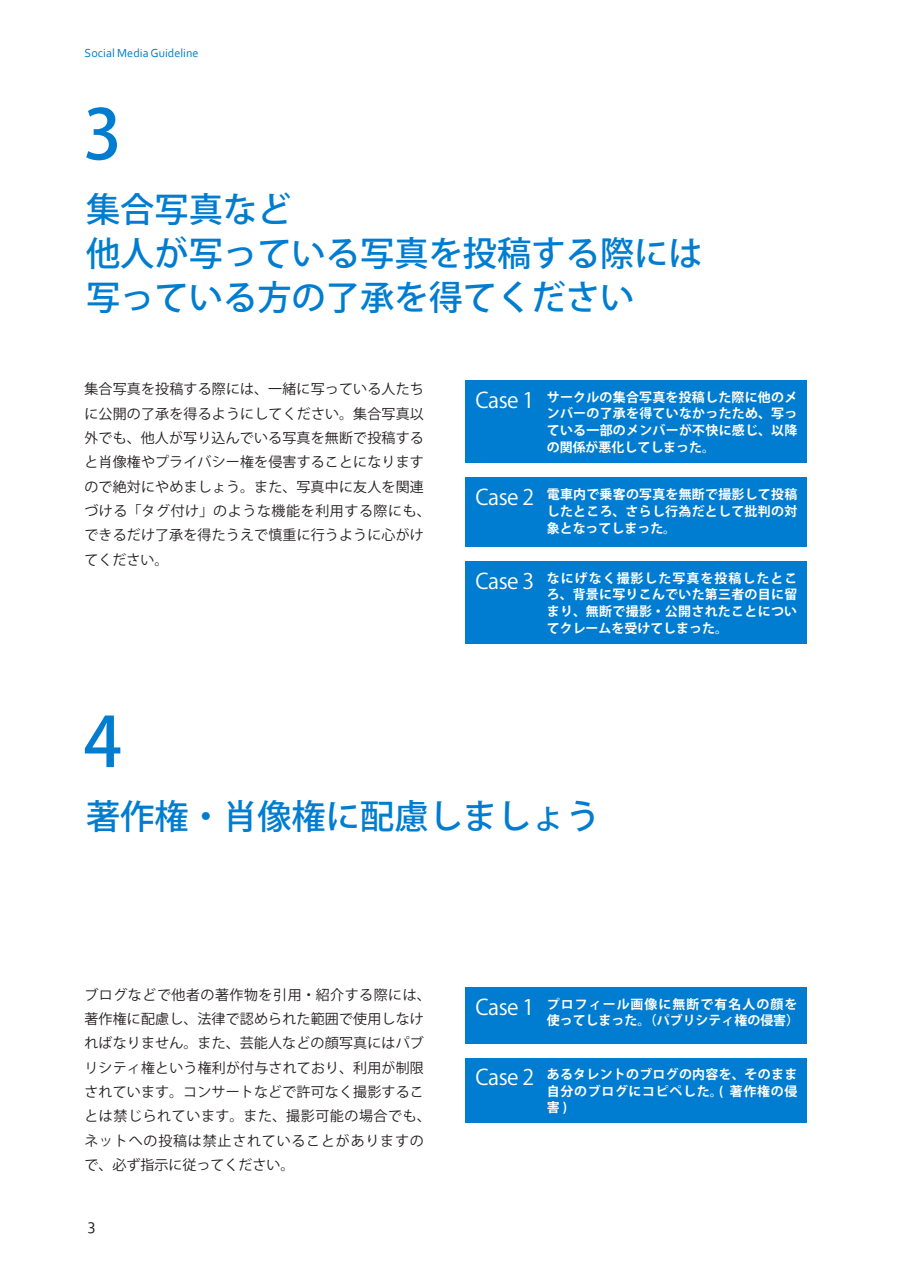
<style>
.page{position:relative;width:903px;height:1275px;background:#fff}
.page>*{position:absolute;margin:0;border:0;box-sizing:border-box;transform-origin:0 0}
.t1{font:500 68.6px "Koz Go Pr 6 N";color:#007dd0}
.t2{font:500 34.3px/44.1px "Koz Go Pr 6 N";color:#007dd0}
.t3{font:21.35px "Koz Go Std Bold 90 ms RKSJ H";letter-spacing:-.025em;color:#fff}
.t4{font:16.8px "Corbel";color:#231f20}
.t5{font:14px/24.3px "Koz Go Pr 6 N";letter-spacing:.01em;color:#231f20}
.t6{font:700 12.95px/16.8px "Koz Go Pr 6 N";letter-spacing:.02em;color:#fff;text-align:justify}
.t7{font:700 12.95px/16.8px "Koz Go Pr 6 N";letter-spacing:.08em;color:#fff}
.t8{font:12.25px "Corbel";color:#007dd0}
</style>
<div class="page">
<div style="left:465px;top:1058px;width:341px;height:64px;background:#007dd0"></div>
<div style="left:465px;top:987px;width:341px;height:56px;background:#007dd0"></div>
<div style="left:465px;top:380px;width:341px;height:82px;background:#007dd0"></div>
<div style="left:465px;top:561px;width:341px;height:82px;background:#007dd0"></div>
<div style="left:465px;top:478px;width:341px;height:69px;background:#007dd0"></div>
<p class="t8" style="left:85px;top:45px;width:115px">Social Media Guideline</p>
<h1 class="t1" style="left:83px;top:96px;width:40px">3</h1>
<h2 class="t2" style="left:86px;top:188px;width:618px">集合写真など<br>他人が写っている写真を投稿する際には写っている方の了承を得てください</h2>
<p class="t5" style="left:84px;top:377px;width:348px">集合写真を投稿する際には、一緒に写っている人たちに公開の了承を得るようにしてください。集合写真以外でも、他人が写り込んでいる写真を無断で投稿すると肖像権やプライバシー権を侵害することになりますので絶対にやめましょう。また、写真中に友人を関連づける「タグ付け」のような機能を利用する際にも、できるだけ了承を得たうえで慎重に行うように心がけてください。</p>
<p class="t6" style="left:547px;top:389px;width:252px">サークルの集合写真を投稿した際に他のメンバーの了承を得ていなかったため、写っている一部のメンバーが不快に感じ、以降の関係が悪化してしまった。</p>
<h3 class="t3" style="left:475px;top:388px;width:60px">Case 1</h3>
<p class="t6" style="left:547px;top:486px;width:252px">電車内で乗客の写真を無断で撮影して投稿したところ、さらし行為だとして批判の対象となってしまった。</p>
<h3 class="t3" style="left:475px;top:485px;width:60px">Case 2</h3>
<h1 class="t1" style="left:83px;top:703px;width:40px">4</h1>
<h3 class="t3" style="left:475px;top:569px;width:60px">Case 3</h3>
<p class="t6" style="left:547px;top:570px;width:252px">なにげなく撮影した写真を投稿したところ、背景に写りこんでいた第三者の目に留まり、無断で撮影・公開されたことについてクレームを受けてしまった。</p>
<h2 class="t2" style="left:86px;top:795px;width:515px">著作権・肖像権に配慮しましょう</h2>
<p class="t5" style="left:84px;top:982px;width:348px">ブログなどで他者の著作物を引用・紹介する際には、著作権に配慮し、法律で認められた範囲で使用しなければなりません。また、芸能人などの顔写真にはパブリシティ権という権利が付与されており、利用が制限されています。コンサートなどで許可なく撮影することは禁じられています。また、撮影可能の場合でも、ネットへの投稿は禁止されていることがありますので、必ず指示に従ってください。</p>
<p class="t4" style="left:88px;top:1214px;width:9px">3</p>
<h3 class="t3" style="left:475px;top:995px;width:60px">Case 1</h3>
<p class="t7" style="left:547px;top:996px;width:254px">プロフィール画像に無断で有名人の顔を使ってしまった。（パブリシティ権の侵害）</p>
<h3 class="t3" style="left:475px;top:1065px;width:60px">Case 2</h3>
<p class="t6" style="left:547px;top:1066px;width:252px">あるタレントのブログの内容を、そのまま自分のブログにコピペした。( 著作権の侵害 )</p>
</div>
